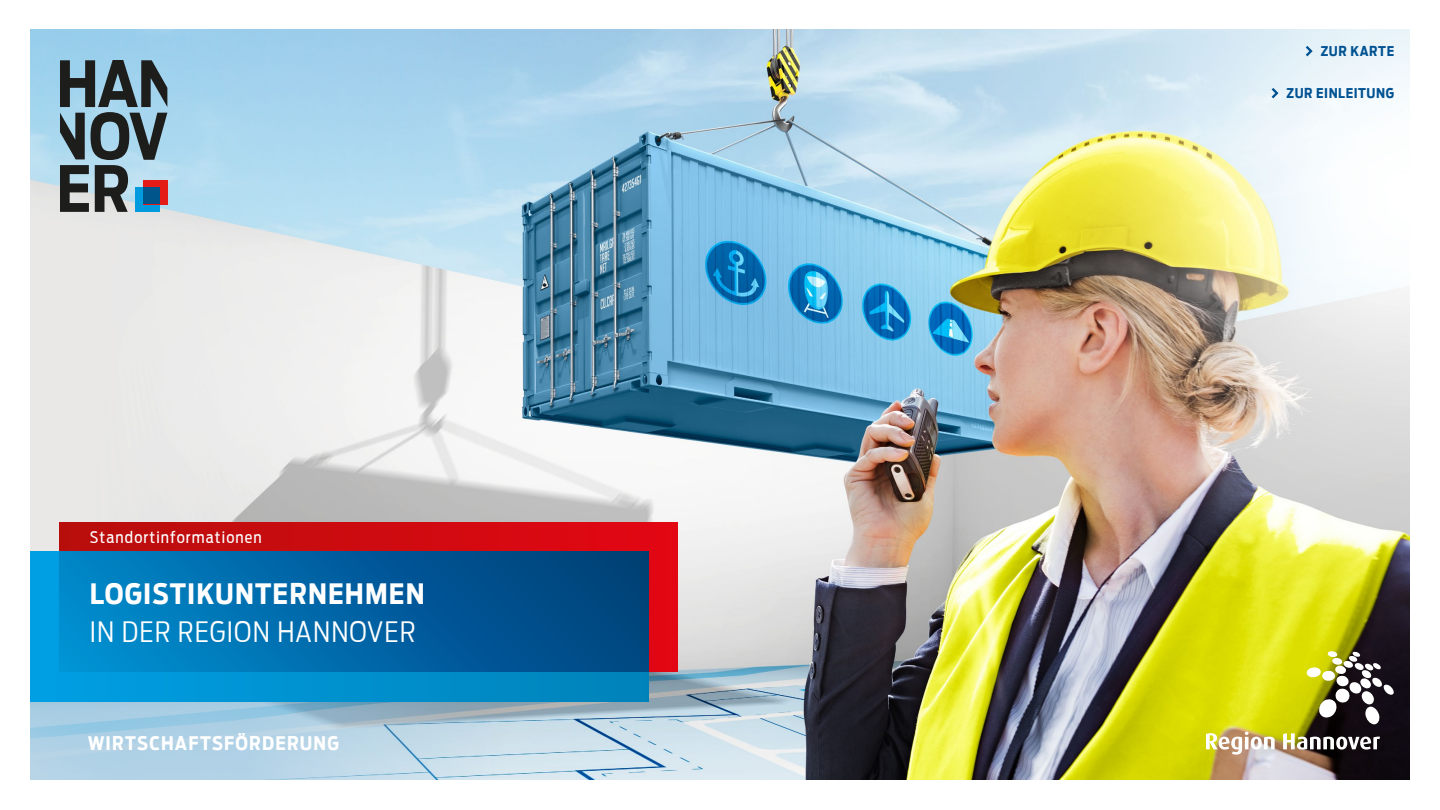
<style>
.page{position:relative;width:1440px;height:810px;background:#fff}
.page>*{position:absolute;margin:0;border:0;box-sizing:border-box;transform-origin:0 0}
.t1{font:700 28.12px/37.1px "Antenna Cond";letter-spacing:.04em;color:#fff}
.t2{font:700 18.75px "Antenna Cond";letter-spacing:.065em;color:#fff}
.t3{font:15.83px "Antenna Cond";letter-spacing:.07em;color:#fff}
.Headline{font:700 13.5px "Antenna Cond";letter-spacing:.04em;color:#005292}
.s1{font-weight:300}
</style>
<div class="page">
<img style="left:30px;top:30px;width:1380px;height:750px">
<svg style="left:30px;top:701px;width:495px;height:79px;background:#adcde0"></svg>
<svg style="left:60px;top:60px;width:107px;height:152px;background:#667a86"></svg>
<svg style="left:1206px;top:732px;width:69px;height:23px"></svg>
<svg style="left:1283px;top:733px;width:97px;height:17px"></svg>
<svg style="left:1306px;top:651px;width:88px;height:73px"></svg>
<div style="left:60px;top:522px;width:618px;height:150px;background:linear-gradient(to right,#b80f0b,#e10714)"></div>
<div style="left:30px;top:552px;width:618px;height:149px;background:linear-gradient(to right,#009fe4,#0082ba)"></div>
<div style="left:60px;top:552px;width:588px;height:120px;background:linear-gradient(to right,#008bce,#003e79)"></div>
<svg style="left:1306px;top:46px;width:7px;height:10px"></svg>
<svg style="left:1272px;top:88px;width:7px;height:10px"></svg>
<p class="t3" style="left:90px;top:528px;width:174px">Standortinformationen</p>
<p class="t1" style="left:90px;top:576px;width:336px">LOGISTIKUNTERNEHMEN<br><span class="s1">IN DER REGION HANNOVER</span></p>
<p class="t2" style="left:88px;top:732px;width:253px">WIRTSCHAFTSFÖRDERUNG</p>
<p class="Headline" style="left:1321px;top:43px;width:75px">ZUR KARTE</p>
<p class="Headline" style="left:1287px;top:85px;width:109px">ZUR EINLEITUNG</p>
</div>
